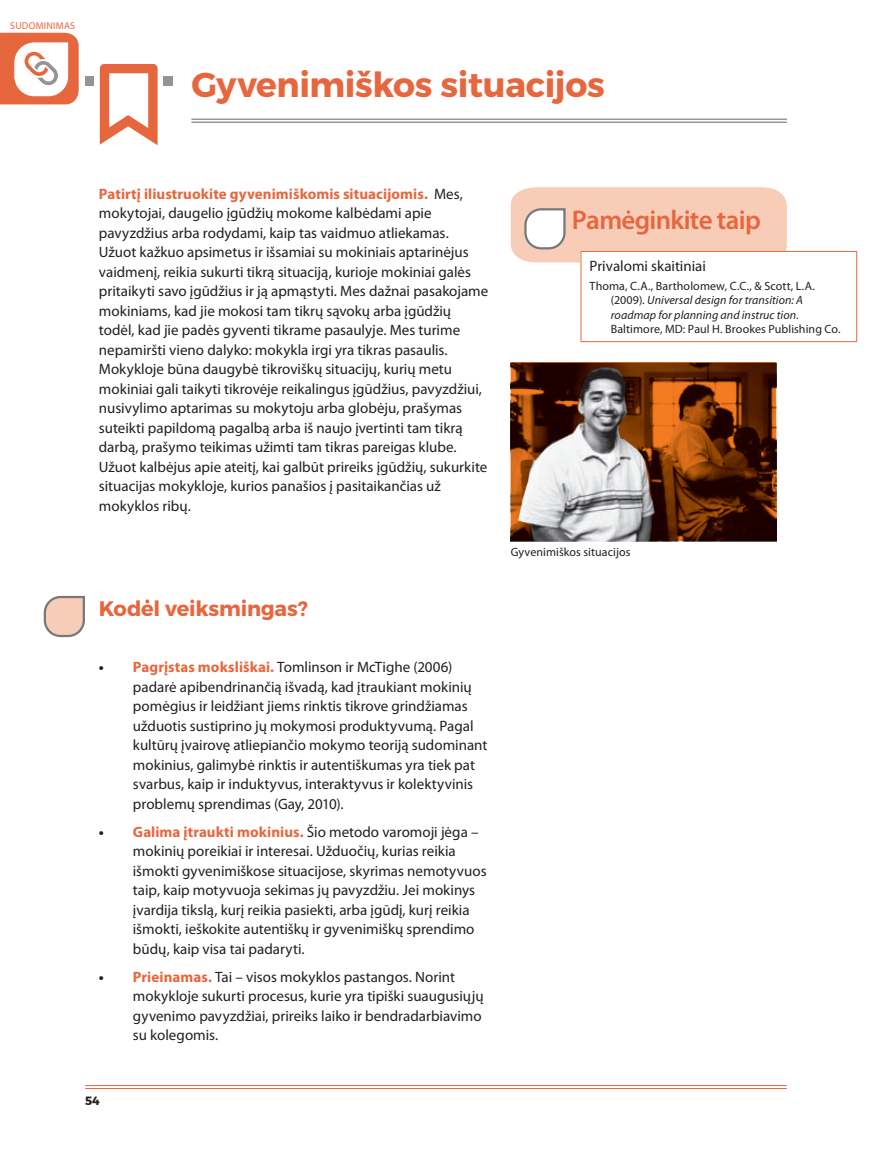
<style>
.page{position:relative;width:872px;height:1149px;background:#fff}
.page>*{position:absolute;margin:0;border:0;box-sizing:border-box;transform-origin:0 0}
.t1{font:700 34.5px "Montserrat";letter-spacing:-.01em;color:#e6673e}
.t2{font:600 27px "Myriad Pro";letter-spacing:-.025em;color:#e6673e}
.t3{font:700 21px "Montserrat";letter-spacing:-.01em;color:#e6673e}
.t4{font:15px/19.5px "Myriad Pro";color:#231f20}
.t5{font:12px/14.4px "Myriad Pro";letter-spacing:.005em;color:#231f20}
.t6{font:700 12px "Montserrat";color:#231f20}
.t7{font:9.9px "Myriad Pro";letter-spacing:.02em;color:#e6673e}
.s1{font-weight:700;color:#e6673e}
.s2{font-weight:700}
.s3{font-style:italic}
</style>
<div class="page">
<hr style="left:85px;top:1084px;width:701px;height:1px;background:#e6673e">
<hr style="left:85px;top:1087px;width:701px;height:1px;background:#e6673e">
<svg style="left:0;top:33px;width:79px;height:71px"></svg>
<div style="left:85px;top:76px;width:9px;height:9px;background:#929497"></div>
<div style="left:163px;top:76px;width:10px;height:9px;background:#929497"></div>
<svg style="left:100px;top:64px;width:58px;height:81px"></svg>
<hr style="left:191px;top:118px;width:596px;height:2px;background:#939598">
<hr style="left:191px;top:121px;width:596px;height:2px;background:#939598">
<svg style="left:511px;top:187px;width:276px;height:75px"></svg>
<svg style="left:43px;top:595px;width:42px;height:42px"></svg>
<img style="left:511px;top:362px;width:265px;height:179px">
<div style="left:580px;top:251px;width:277px;height:91px;background:#fff"></div>
<hr style="left:580px;top:251px;width:277px;height:1px;background:#e6673e">
<hr style="left:580px;top:252px;width:1px;height:89px;background:#e6673e">
<hr style="left:856px;top:252px;width:1px;height:89px;background:#e6673e">
<hr style="left:580px;top:341px;width:277px;height:1px;background:#e6673e">
<p class="t7" style="left:10px;top:19px;width:66px">SUDOMINIMAS</p>
<h1 class="t1" style="left:191px;top:64px;width:415px">Gyvenimiškos situacijos</h1>
<p class="t4" style="left:99px;top:183px;width:391px"><span class="s1">Patirtį iliustruokite gyvenimiškomis situacijomis.</span> Mes, mokytojai, daugelio įgūdžių mokome kalbėdami apie pavyzdžius arba rodydami, kaip tas vaidmuo atliekamas.<br>Užuot kažkuo apsimetus ir išsamiai su mokiniais aptarinėjus vaidmenį, reikia sukurti tikrą situaciją, kurioje mokiniai galės pritaikyti savo įgūdžius ir ją apmąstyti. Mes dažnai pasakojame mokiniams, kad jie mokosi tam tikrų sąvokų arba įgūdžių todėl, kad jie padės gyventi tikrame pasaulyje. Mes turime nepamiršti vieno dalyko: mokykla irgi yra tikras pasaulis.<br>Mokykloje būna daugybė tikroviškų situacijų, kurių metu mokiniai gali taikyti tikrovėje reikalingus įgūdžius, pavyzdžiui, nusivylimo aptarimas su mokytoju arba globėju, prašymas suteikti papildomą pagalbą arba iš naujo įvertinti tam tikrą darbą, prašymo teikimas užimti tam tikras pareigas klube.<br>Užuot kalbėjus apie ateitį, kai galbūt prireiks įgūdžių, sukurkite situacijas mokykloje, kurios panašios į pasitaikančias už mokyklos ribų.</p>
<h3 class="t3" style="left:99px;top:595px;width:210px">Kodėl veiksmingas?</h3>
<p class="t4" style="left:133px;top:657px;width:356px;text-indent:-34px"><span class="s2">•</span> <span class="s1">Pagrįstas moksliškai.</span> Tomlinson ir McTighe (2006) padarė apibendrinančią išvadą, kad įtraukiant mokinių pomėgius ir leidžiant jiems rinktis tikrove grindžiamas užduotis sustiprino jų mokymosi produktyvumą. Pagal kultūrų įvairovę atliepiančio mokymo teoriją sudominant mokinius, galimybė rinktis ir autentiškumas yra tiek pat svarbus, kaip ir induktyvus, interaktyvus ir kolektyvinis problemų sprendimas (Gay, 2010).</p>
<p class="t4" style="left:133px;top:821px;width:355px;text-indent:-34px"><span class="s2">•</span> <span class="s1">Galima įtraukti mokinius.</span> Šio metodo varomoji jėga – mokinių poreikiai ir interesai. Užduočių, kurias reikia išmokti gyvenimiškose situacijose, skyrimas nemotyvuos taip, kaip motyvuoja sekimas jų pavyzdžiu. Jei mokinys įvardija tikslą, kurį reikia pasiekti, arba įgūdį, kurį reikia išmokti, ieškokite autentiškų ir gyvenimiškų sprendimo būdų, kaip visa tai padaryti.</p>
<p class="t4" style="left:133px;top:966px;width:352px;text-indent:-34px"><span class="s2">•</span> <span class="s1">Prieinamas.</span> Tai – visos mokyklos pastangos. Norint mokykloje sukurti procesus, kurie yra tipiški suaugusiųjų gyvenimo pavyzdžiai, prireiks laiko ir bendradarbiavimo su kolegomis.</p>
<p class="t6" style="left:85px;top:1093px;width:16px">54</p>
<h2 class="t2" style="left:572px;top:203px;width:190px">Pamėginkite taip</h2>
<p class="t4" style="left:589px;top:256px;width:118px">Privalomi skaitiniai</p>
<p class="t5" style="left:611px;top:278px;width:231px;text-indent:-21px">Thoma, C.A., Bartholomew, C.C., &amp; Scott, L.A. (2009). <span class="s3">Universal design for transition: A roadmap for planning and instruc tion</span>.<br>Baltimore, MD: Paul H. Brookes Publishing Co.</p>
<p class="t5" style="left:511px;top:544px;width:121px">Gyvenimiškos situacijos</p>
</div>
